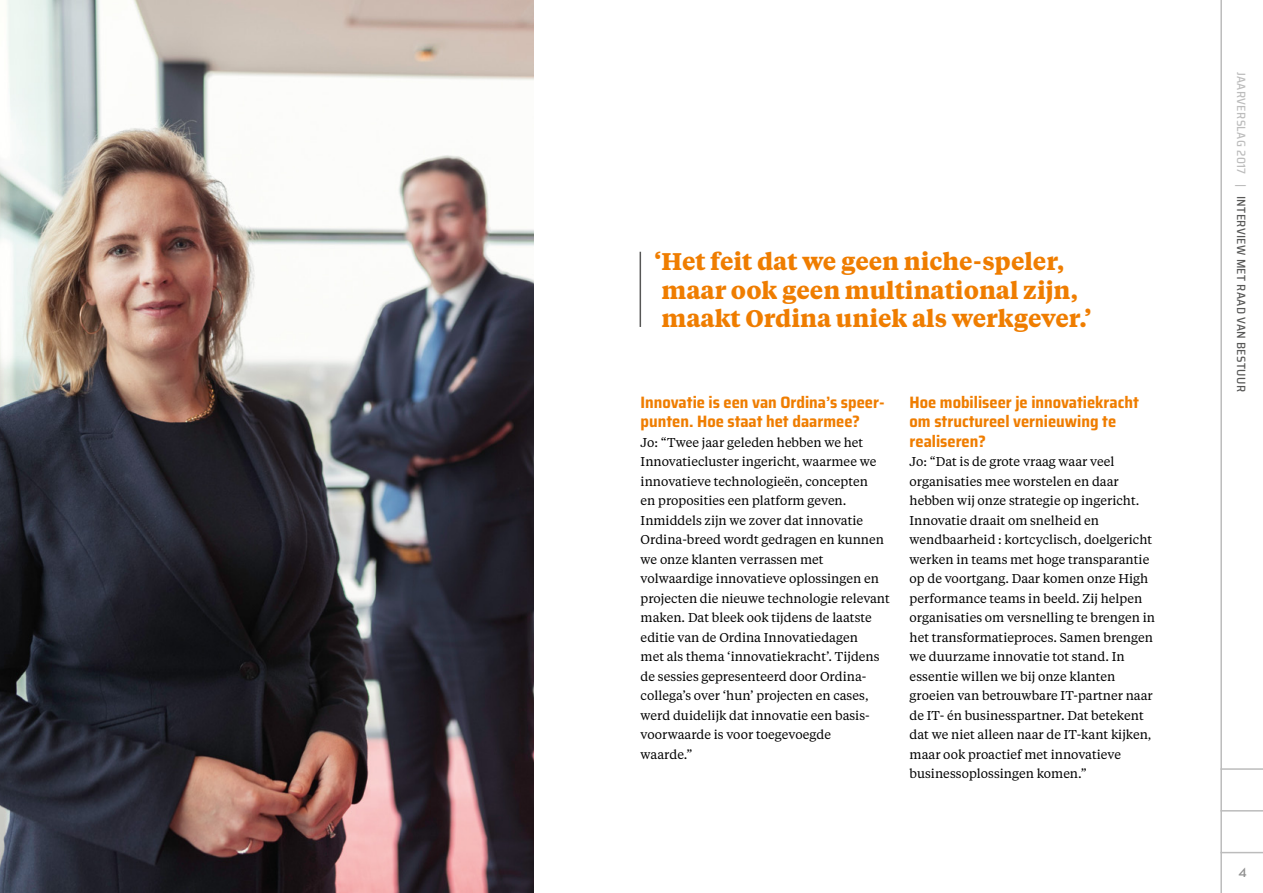
<style>
.page{position:relative;width:1263px;height:893px;background:#fff}
.page>*{position:absolute;margin:0;border:0;box-sizing:border-box;transform-origin:0 0}
.t1{font:700 24px/28.5px "Tiempos Text";color:#ef7d00}
.t2{font:700 semi-condensed 16.5px/19.5px "Saira";color:#ef7d00}
.t3{font:13.5px "Neutraface Text Demi Alt";color:#909090}
.t4{font:12.75px/19.5px "Tiempos Text";color:#000}
.t5{font:500 semi-condensed 12px "Saira";letter-spacing:.03em;color:#575756}
.s1{color:#bcbcbc}
</style>
<div class="page">
<img style="left:0;top:0;width:533px;height:893px">
<hr style="left:639px;top:252px;width:2px;height:75px;background:#575756">
<svg style="left:1220px;top:0;width:43px;height:893px"></svg>
<hr style="left:1220px;top:852px;width:43px;height:1px;background:#bcbcbc">
<hr style="left:1220px;top:810px;width:43px;height:2px;background:#bcbcbc">
<hr style="left:1220px;top:768px;width:43px;height:2px;background:#bcbcbc">
<h1 class="t1" style="left:661px;top:246px;width:432px;text-indent:-8px">‘Het feit dat we geen niche-speler, maar ook geen multinational zijn, maakt Ordina uniek als werkgever.’</h1>
<p class="t2" style="left:641px;top:392px;width:245px">Innovatie is een van Ordina’s speer&shy;punten. Hoe staat het daarmee?</p>
<p class="t4" style="left:641px;top:432px;width:251px">Jo: “Twee jaar geleden hebben we het Innovatiecluster ingericht, waarmee we innovatieve technologieën, concepten<br>en proposities een platform geven.<br>Inmiddels zijn we zover dat innovatie Ordina-breed wordt gedragen en kunnen we onze klanten verrassen met volwaardige innovatieve oplossingen en projecten die nieuwe technologie relevant maken. Dat bleek ook tijdens de laatste editie van de Ordina Innovatiedagen<br>met als thema ‘innovatiekracht’. Tijdens de sessies gepresenteerd door Ordina&shy;collega’s over ‘hun’ projecten en cases, werd duidelijk dat innovatie een basis&shy;voorwaarde is voor toegevoegde<br>waarde.”</p>
<p class="t2" style="left:909px;top:392px;width:231px">Hoe mobiliseer je innovatiekracht om structureel vernieuwing te realiseren?</p>
<p class="t4" style="left:909px;top:451px;width:247px">Jo: “Dat is de grote vraag waar veel organisaties mee worstelen en daar hebben wij onze strategie op ingericht.<br>Innovatie draait om snelheid en wendbaarheid : kortcyclisch, doelgericht werken in teams met hoge transparantie op de voortgang. Daar komen onze High performance teams in beeld. Zij helpen organisaties om versnelling te brengen in het transformatieproces. Samen brengen we duurzame innovatie tot stand. In essentie willen we bij onze klanten groeien van betrouwbare IT-partner naar de IT- én businesspartner. Dat betekent dat we niet alleen naar de IT-kant kijken, maar ook proactief met innovatieve businessoplossingen komen.”</p>
<p class="t5" style="left:1250px;top:72px;width:321px;rotate:90deg"><span class="s1">JAARVERSLAG 2017 |</span> INTERVIEW MET RAAD VAN BESTUUR</p>
<p class="t3" style="left:1238px;top:864px;width:10px">4</p>
</div>
